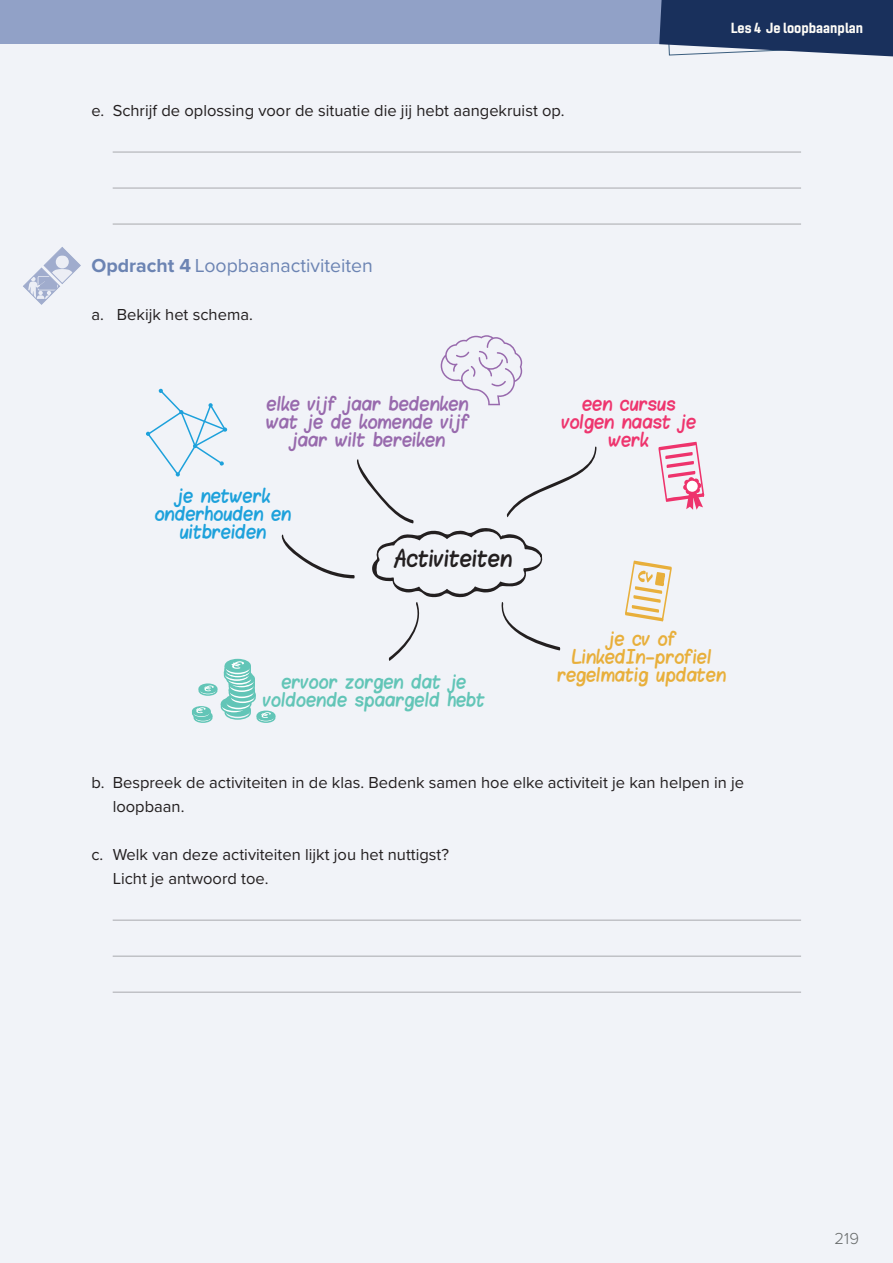
<style>
.page{position:relative;width:893px;height:1263px;background:#f1f3f8}
.page>*{position:absolute;margin:0;border:0;box-sizing:border-box;transform-origin:0 0}
.t1{font:19.5px "Proxima Nova";color:#6c84b3}
.t2{font:18px "Blokletters Viltstift";color:#231f20}
.t3{font:16.5px/24px "Proxima Nova";color:#231f20}
.t4{font:300 16.5px "Proxima Nova";color:#666969}
.t5{font:15px/18px "Blokletters Viltstift";color:#986aad;text-align:center}
.t6{font:15px/18px "Blokletters Viltstift";color:#62c5b7;text-align:center}
.t7{font:15px/18px "Blokletters Viltstift";color:#e8af3b;text-align:center}
.t8{font:15px/18px "Blokletters Viltstift";color:#1da1db;text-align:center}
.t9{font:15px/18px "Blokletters Viltstift";color:#ee356e;text-align:center}
.t10{font:14.25px "Gineso Nor Bol";color:#fefcf7}
.s1{font-weight:700}
</style>
<div class="page">
<div style="left:0;top:0;width:893px;height:44px;background:#91a1c7"></div>
<svg style="left:659px;top:0;width:234px;height:57px"></svg>
<hr style="left:113px;top:152px;width:688px;height:1px;background:#a8a9ad">
<hr style="left:113px;top:188px;width:688px;height:1px;background:#a8a9ad">
<hr style="left:113px;top:224px;width:688px;height:1px;background:#a8a9ad">
<hr style="left:113px;top:920px;width:688px;height:1px;background:#a8a9ad">
<hr style="left:113px;top:956px;width:688px;height:1px;background:#a8a9ad">
<hr style="left:113px;top:992px;width:688px;height:1px;background:#a8a9ad">
<svg style="left:282px;top:446px;width:314px;height:215px"></svg>
<svg style="left:658px;top:442px;width:46px;height:68px"></svg>
<svg style="left:625px;top:560px;width:47px;height:62px"></svg>
<div style="left:225px;top:659px;width:26px;height:14px;border:2px solid #62c5b7;border-radius:50%"></div>
<svg style="left:146px;top:388px;width:81px;height:88px"></svg>
<svg style="left:191px;top:661px;width:85px;height:62px"></svg>
<svg style="left:441px;top:335px;width:81px;height:70px"></svg>
<svg style="left:23px;top:247px;width:58px;height:58px"></svg>
<p class="t3" style="left:91px;top:98px;width:475px">e. Schrijf de oplossing voor de situatie die jij hebt aangekruist op.</p>
<p class="t10" style="left:731px;top:19px;width:134px">Les 4 Je loopbaanplan</p>
<p class="t1" style="left:91px;top:251px;width:283px"><span class="s1">Opdracht 4</span> Loopbaanactiviteiten</p>
<p class="t3" style="left:91px;top:302px;width:163px">a. Bekijk het schema.</p>
<p class="t5" style="left:266px;top:395px;width:205px">elke vijf jaar bedenken wat je de komende vijf jaar wilt bereiken</p>
<p class="t8" style="left:155px;top:487px;width:138px">je netwerk onderhouden en uitbreiden</p>
<p class="t2" style="left:393px;top:544px;width:120px">Activiteiten</p>
<p class="t9" style="left:561px;top:395px;width:136px">een cursus volgen naast je werk</p>
<p class="t6" style="left:263px;top:673px;width:224px">ervoor zorgen dat je voldoende spaargeld hebt</p>
<p class="t7" style="left:557px;top:630px;width:171px">je cv of<br>LinkedIn-profiel regelmatig updaten</p>
<p class="t3" style="left:113px;top:770px;width:633px;text-indent:-21px">b. Bespreek de activiteiten in de klas. Bedenk samen hoe elke activiteit je kan helpen in je loopbaan.</p>
<p class="t3" style="left:113px;top:842px;width:338px;text-indent:-21px">c. Welk van deze activiteiten lijkt jou het nuttigst?<br>Licht je antwoord toe.</p>
<p class="t4" style="left:835px;top:1226px;width:26px">219</p>
</div>
